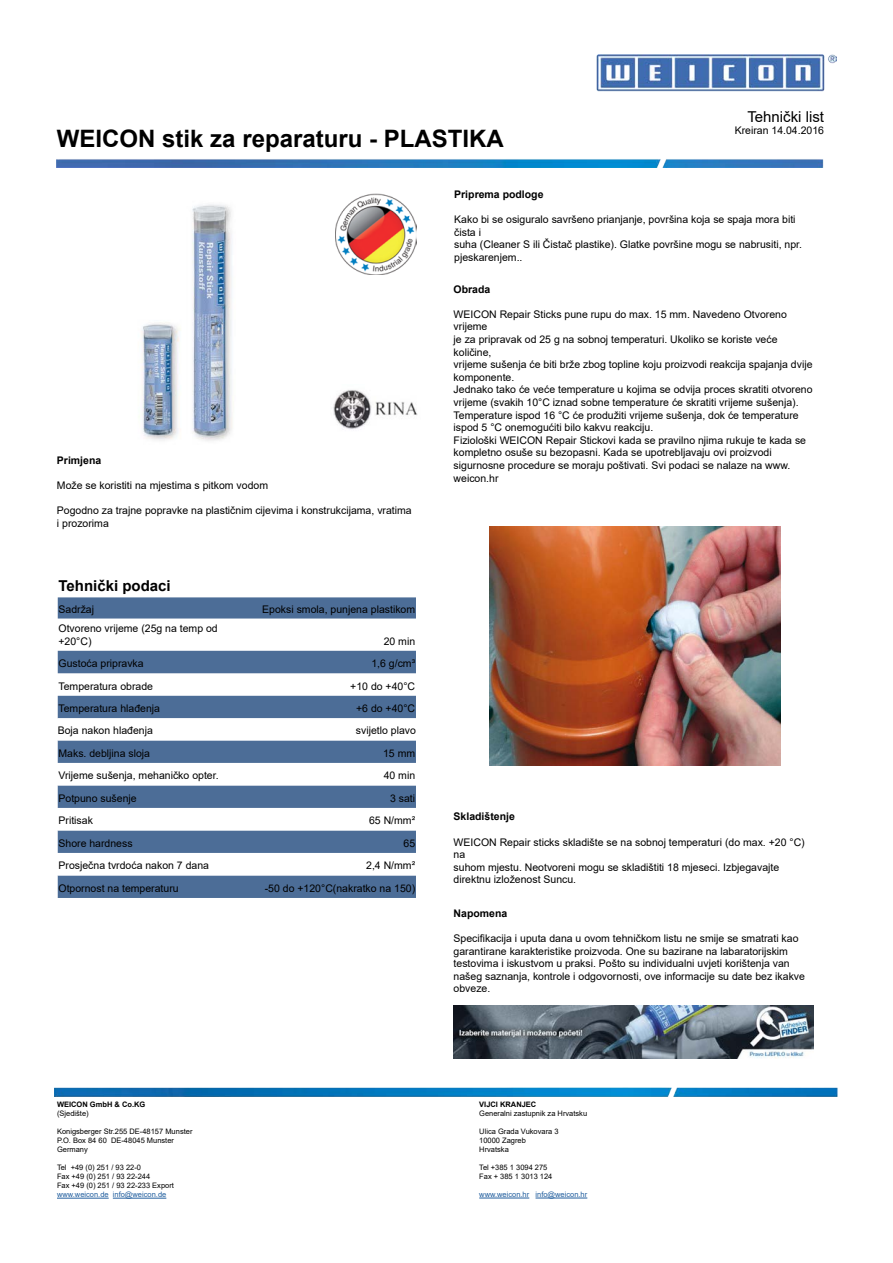
<style>
.page{position:relative;width:893px;height:1263px;background:#fff}
.page>*{position:absolute;margin:0;border:0;box-sizing:border-box;transform-origin:0 0}
.t1{font:700 24px "Arial";color:#000}
.t2{font:700 15px "Arial";color:#000}
.t3{font:15px "Arial";color:#000}
.t4{font:10.5px/12.6px "Arial";color:#000}
.t5{font:700 10.5px "Arial";color:#000}
.t6{font:7.5px/9px "Arial";color:#000}
.t7{font:7.5px "Arial";color:#215e9e}
.t8{font:700 7.5px "Arial";color:#000}
</style>
<div class="page">
<img style="left:57px;top:54px;width:779px;height:113px">
<img style="left:54px;top:1087px;width:784px;height:10px">
<img style="left:139px;top:204px;width:93px;height:237px">
<svg style="left:58px;top:597px;width:358px;height:301px;fill:#4c6d97"></svg>
<svg style="left:58px;top:718px;width:358px;height:157px"></svg>
<hr style="left:57px;top:1198px;width:52px;height:1px;background:#215e9e">
<hr style="left:113px;top:1198px;width:53px;height:1px;background:#215e9e">
<hr style="left:479px;top:1198px;width:50px;height:1px;background:#215e9e">
<hr style="left:535px;top:1198px;width:52px;height:1px;background:#215e9e">
<img style="left:336px;top:193px;width:81px;height:82px">
<img style="left:454px;top:1006px;width:359px;height:52px">
<img style="left:333px;top:390px;width:85px;height:39px">
<img style="left:489px;top:527px;width:292px;height:238px">
<h1 class="t1" style="left:57px;top:121px;width:448px">WEICON stik za reparaturu - PLASTIKA</h1>
<h2 class="t3" style="left:747px;top:106px;width:78px">Tehnički list</h2>
<p class="t4" style="left:735px;top:124px;width:91px">Kreiran 14.04.2016</p>
<p class="t5" style="left:57px;top:453px;width:46px">Primjena</p>
<p class="t4" style="left:57px;top:479px;width:213px">Može se koristiti na mjestima s pitkom vodom</p>
<p class="t4" style="left:57px;top:504px;width:356px">Pogodno za trajne popravke na plastičnim cijevima i konstrukcijama, vratima i prozorima</p>
<h2 class="t2" style="left:58px;top:575px;width:114px">Tehnički podaci</h2>
<p class="t4" style="left:58px;top:602px;width:37px">Sadržaj</p>
<p class="t4" style="left:262px;top:602px;width:154px">Epoksi smola, punjena plastikom</p>
<p class="t4" style="left:58px;top:622px;width:161px">Otvoreno vrijeme (25g na temp od +20°C)</p>
<p class="t4" style="left:384px;top:635px;width:33px">20 min</p>
<p class="t4" style="left:58px;top:657px;width:87px">Gustoća pripravka</p>
<p class="t4" style="left:371px;top:657px;width:45px">1,6 g/cm³</p>
<p class="t4" style="left:58px;top:680px;width:96px">Temperatura obrade</p>
<p class="t4" style="left:350px;top:680px;width:66px">+10 do +40°C</p>
<p class="t4" style="left:58px;top:702px;width:103px">Temperatura hlađenja</p>
<p class="t4" style="left:356px;top:702px;width:61px">+6 do +40°C</p>
<p class="t4" style="left:58px;top:724px;width:97px">Boja nakon hlađenja</p>
<p class="t4" style="left:356px;top:724px;width:62px">svijetlo plavo</p>
<p class="t4" style="left:58px;top:747px;width:93px">Maks. debljina sloja</p>
<p class="t4" style="left:383px;top:747px;width:34px">15 mm</p>
<p class="t4" style="left:58px;top:769px;width:162px">Vrijeme sušenja, mehaničko opter.</p>
<p class="t4" style="left:384px;top:769px;width:33px">40 min</p>
<p class="t4" style="left:58px;top:792px;width:80px">Potpuno sušenje</p>
<p class="t4" style="left:390px;top:792px;width:27px">3 sati</p>
<p class="t4" style="left:58px;top:814px;width:36px">Pritisak</p>
<p class="t4" style="left:369px;top:814px;width:48px">65 N/mm²</p>
<p class="t4" style="left:58px;top:837px;width:76px">Shore hardness</p>
<p class="t4" style="left:404px;top:837px;width:13px">65</p>
<p class="t4" style="left:58px;top:859px;width:152px">Prosječna tvrdoća nakon 7 dana</p>
<p class="t4" style="left:366px;top:859px;width:51px">2,4 N/mm²</p>
<p class="t4" style="left:58px;top:882px;width:122px">Otpornost na temperaturu</p>
<p class="t4" style="left:265px;top:882px;width:152px">-50 do +120°C(nakratko na 150)</p>
<p class="t5" style="left:454px;top:187px;width:91px">Priprema podloge</p>
<p class="t4" style="left:454px;top:213px;width:349px">Kako bi se osiguralo savršeno prianjanje, površina koja se spaja mora biti čista i<br>suha (Cleaner S ili Čistač plastike). Glatke površine mogu se nabrusiti, npr. pjeskarenjem..</p>
<p class="t5" style="left:454px;top:281px;width:38px">Obrada</p>
<p class="t4" style="left:454px;top:308px;width:360px">WEICON Repair Sticks pune rupu do max. 15 mm. Navedeno Otvoreno vrijeme<br>je za pripravak od 25 g na sobnoj temperaturi. Ukoliko se koriste veće količine,<br>vrijeme sušenja će biti brže zbog topline koju proizvodi reakcija spajanja dvije komponente.<br>Jednako tako će veće temperature u kojima se odvija proces skratiti otvoreno vrijeme (svakih 10°C iznad sobne temperature će skratiti vrijeme sušenja).<br>Temperature ispod 16 °C će produžiti vrijeme sušenja, dok će temperature ispod 5 °C onemogućiti bilo kakvu reakciju.<br>Fiziološki WEICON Repair Stickovi kada se pravilno njima rukuje te kada se kompletno osuše su bezopasni. Kada se upotrebljavaju ovi proizvodi sigurnosne procedure se moraju poštivati. Svi podaci se nalaze na www. weicon.hr</p>
<p class="t5" style="left:454px;top:809px;width:63px">Skladištenje</p>
<p class="t4" style="left:454px;top:835px;width:353px">WEICON Repair sticks skladište se na sobnoj temperaturi (do max. +20 °C) na<br>suhom mjestu. Neotvoreni mogu se skladištiti 18 mjeseci. Izbjegavajte direktnu izloženost Suncu.</p>
<p class="t5" style="left:454px;top:906px;width:55px">Napomena</p>
<p class="t4" style="left:454px;top:932px;width:353px">Specifikacija i uputa dana u ovom tehničkom listu ne smije se smatrati kao garantirane karakteristike proizvoda. One su bazirane na labaratorijskim testovima i iskustvom u praksi. Pošto su individualni uvjeti korištenja van našeg saznanja, kontrole i odgovornosti, ove informacije su date bez ikakve obveze.</p>
<p class="t8" style="left:57px;top:1099px;width:90px">WEICON GmbH &amp; Co.KG</p>
<p class="t6" style="left:57px;top:1109px;width:33px">(Sjedište)</p>
<p class="t6" style="left:57px;top:1127px;width:137px">Konigsberger Str.255 DE-48157 Munster<br>P.O. Box 84 60 DE-48045 Munster<br>Germany</p>
<p class="t6" style="left:57px;top:1163px;width:118px">Tel +49 (0) 251 / 93 22-0<br>Fax +49 (0) 251 / 93 22-244<br>Fax +49 (0) 251 / 93 22-233 Export</p>
<p class="t7" style="left:57px;top:1189px;width:111px">www.weicon.de info@weicon.de</p>
<p class="t8" style="left:479px;top:1099px;width:59px">VIJCI KRANJEC</p>
<p class="t6" style="left:479px;top:1109px;width:109px">Generalni zastupnik za Hrvatsku</p>
<p class="t6" style="left:479px;top:1127px;width:81px">Ulica Grada Vukovara 3<br>10000 Zagreb<br>Hrvatska</p>
<p class="t6" style="left:479px;top:1163px;width:75px">Tel +385 1 3094 275<br>Fax + 385 1 3013 124</p>
<p class="t7" style="left:479px;top:1189px;width:110px">www.weicon.hr info@weicon.hr</p>
</div>
